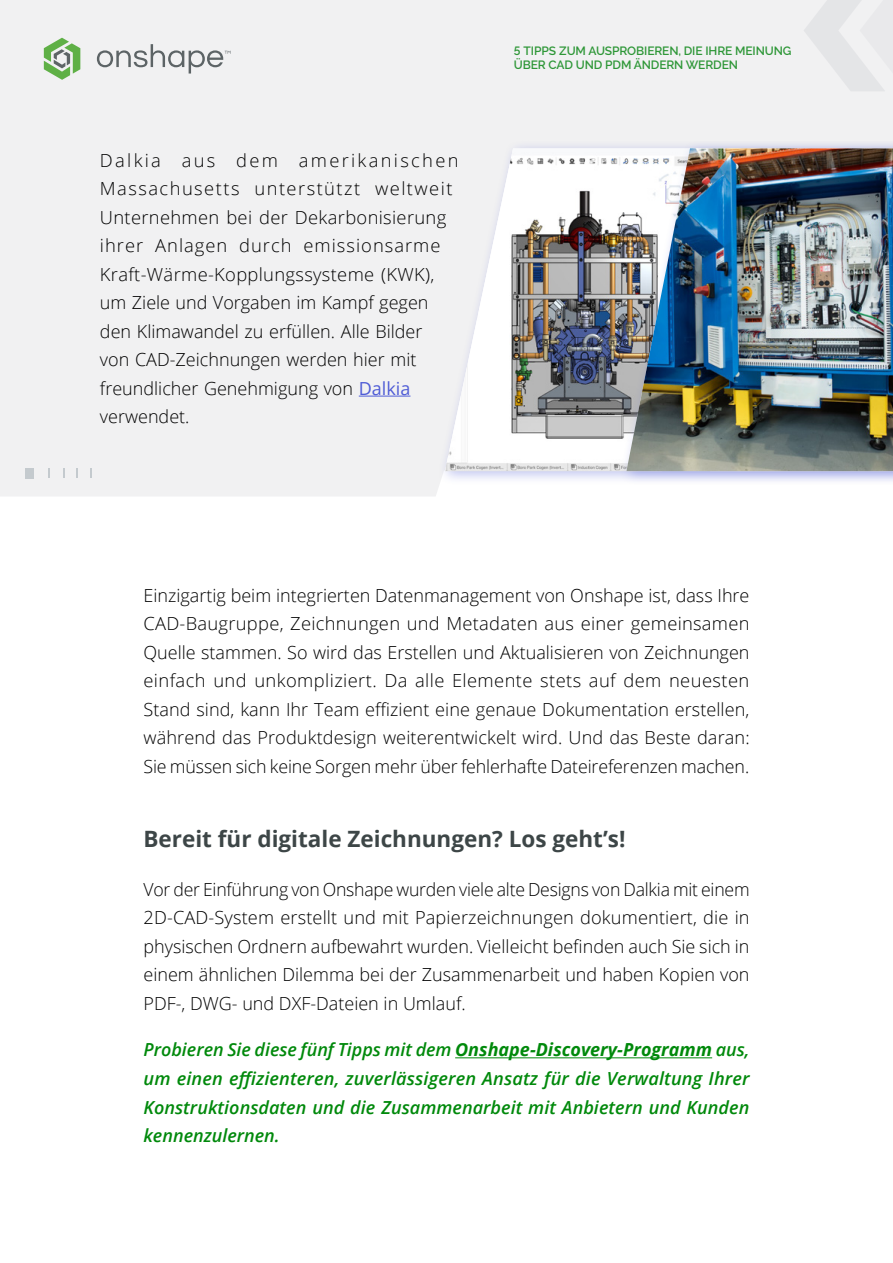
<style>
.page{position:relative;width:893px;height:1263px;background:#fff}
.page>*{position:absolute;margin:0;border:0;box-sizing:border-box;transform-origin:0 0}
.t1{font:700 22.5px "Open Sans";color:#3d4647}
.t2{font:300 18px/28.5px "Open Sans";color:#000;text-align:justify}
.t3{font:italic 600 18px/28.5px "Open Sans";color:#00890b;text-align:justify}
.t4{font:600 12px/14.4px "PTC Raleway";letter-spacing:-.01em;color:#00890b}
.s1{font-weight:400;color:#4f5cd6}
.s2{font-weight:700}
</style>
<div class="page">
<hr style="left:455px;top:1057px;width:257px;height:1px;background:#00890b">
<div style="left:0;top:0;width:893px;height:496px;background:#f1f1f2"></div>
<hr style="left:359px;top:396px;width:51px;height:1px;background:#4f5cd6">
<div style="left:25px;top:468px;width:9px;height:10px;background:#c4cace"></div>
<div style="left:438px;top:140px;width:455px;height:345px;background:#4f5cd6;opacity:.36"></div>
<img style="left:445px;top:148px;width:175px;height:323px">
<div style="left:620px;top:140px;width:273px;height:345px;background:#4f5cd6;opacity:.36"></div>
<img style="left:626px;top:148px;width:267px;height:323px">
<p class="t2" style="left:100px;top:145px;width:360px;text-align:left">Dalkia aus dem amerikanischen Massachusetts unterstützt weltweit Unternehmen bei der Dekarbonisierung ihrer Anlagen durch emissionsarme Kraft-Wärme-Kopplungssysteme (KWK), um Ziele und Vorgaben im Kampf gegen den Klimawandel zu erfüllen. Alle Bilder<br>von CAD-Zeichnungen werden hier mit freundlicher Genehmigung von <span class="s1">Dalkia </span>verwendet.</p>
<p class="t4" style="left:514px;top:44px;width:279px">5 TIPPS ZUM AUSPROBIEREN, DIE IHRE MEINUNG<br>ÜBER CAD UND PDM ÄNDERN WERDEN</p>
<p class="t2" style="left:143px;top:581px;width:608px">Einzigartig beim integrierten Datenmanagement von Onshape ist, dass Ihre CAD-Baugruppe, Zeichnungen und Metadaten aus einer gemeinsamen Quelle stammen. So wird das Erstellen und Aktualisieren von Zeichnungen einfach und unkompliziert. Da alle Elemente stets auf dem neuesten Stand sind, kann Ihr Team effizient eine genaue Dokumentation erstellen, während das Produktdesign weiterentwickelt wird. Und das Beste daran:<br>Sie müssen sich keine Sorgen mehr über fehlerhafte Dateireferenzen machen.</p>
<p class="t1" style="left:143px;top:823px;width:483px">Bereit für digitale Zeichnungen? Los geht’s!</p>
<p class="t2" style="left:143px;top:875px;width:608px">Vor der Einführung von Onshape wurden viele alte Designs von Dalkia mit einem 2D-CAD-System erstellt und mit Papierzeichnungen dokumentiert, die in physischen Ordnern aufbewahrt wurden. Vielleicht befinden auch Sie sich in einem ähnlichen Dilemma bei der Zusammenarbeit und haben Kopien von PDF-, DWG- und DXF-Dateien in Umlauf.</p>
<p class="t3" style="left:143px;top:1035px;width:608px">Probieren Sie diese fünf Tipps mit dem <span class="s2">Onshape-Discovery-Programm</span> aus, um einen effizienteren, zuverlässigeren Ansatz für die Verwaltung Ihrer Konstruktionsdaten und die Zusammenarbeit mit Anbietern und Kunden kennenzulernen.</p>
</div>
